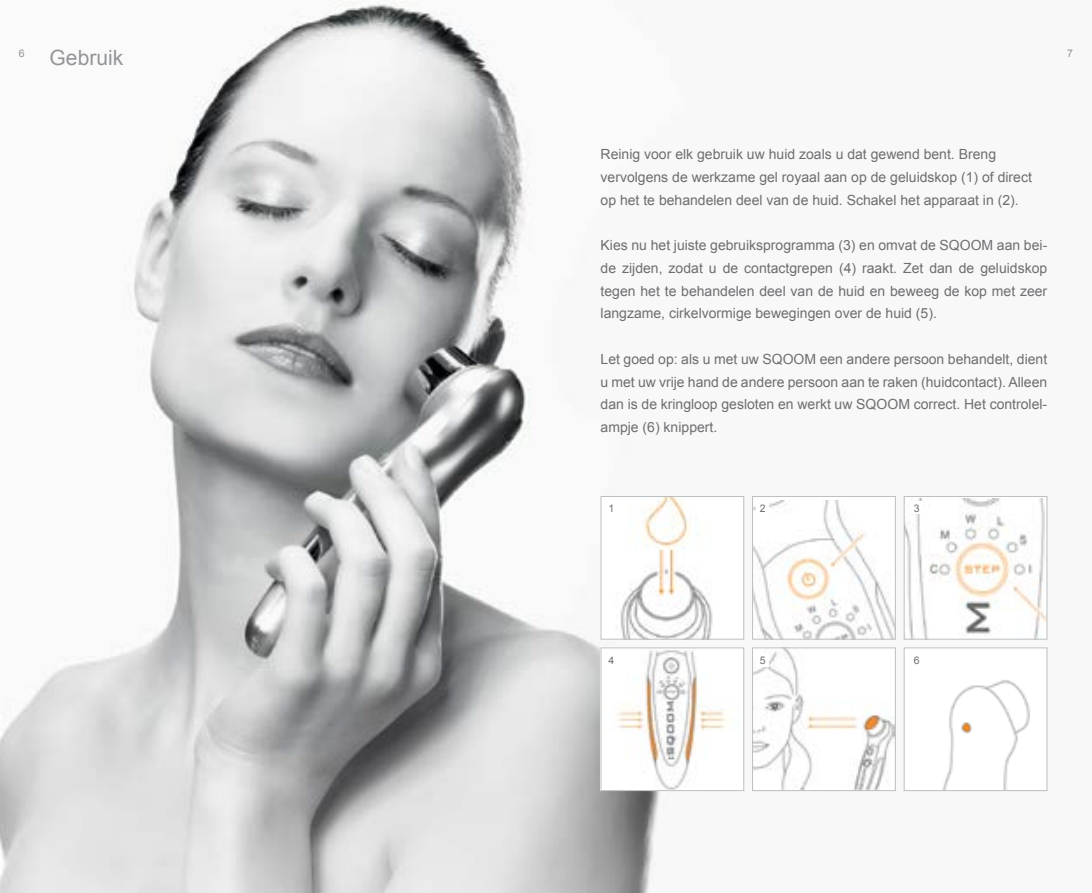
<style>
.page{position:relative;width:1092px;height:893px;background:#fff}
.page>*{position:absolute;margin:0;border:0;box-sizing:border-box;transform-origin:0 0}
.t1{font:21px "Arial";color:#939598}
.t2{font:14px/22.8px "Arial";color:#6d6e71;text-align:justify}
.t3{font:10.5px "Arial";color:#6d6e71}
.t4{font:10.5px "Arial";color:#939598}
</style>
<div class="page">
<img style="left:0;top:0;width:1048px;height:893px">
<div style="left:601px;top:496px;width:142px;height:143px;background:#fff"></div>
<img style="left:620px;top:498px;width:93px;height:139px">
<div style="left:600px;top:496px;width:144px;height:143px;border:1px solid #bcbec0"></div>
<img style="left:754px;top:500px;width:139px;height:137px">
<div style="left:752px;top:496px;width:143px;height:143px;border:1px solid #bcbec0"></div>
<img style="left:905px;top:498px;width:140px;height:139px">
<div style="left:903px;top:496px;width:144px;height:143px;border:1px solid #bcbec0"></div>
<img style="left:602px;top:649px;width:140px;height:140px">
<div style="left:600px;top:647px;width:144px;height:144px;border:1px solid #bcbec0"></div>
<img style="left:905px;top:649px;width:140px;height:140px">
<div style="left:903px;top:647px;width:144px;height:144px;border:1px solid #bcbec0"></div>
<img style="left:754px;top:649px;width:139px;height:140px">
<div style="left:752px;top:647px;width:143px;height:144px;border:1px solid #bcbec0"></div>
<div style="left:910px;top:654px;width:13px;height:12px;background:#fff"></div>
<div style="left:756px;top:654px;width:13px;height:12px;background:#fff"></div>
<div style="left:605px;top:654px;width:13px;height:12px;background:#fff"></div>
<div style="left:756px;top:502px;width:13px;height:12px;background:#fff"></div>
<div style="left:910px;top:502px;width:13px;height:12px;background:#fff"></div>
<h1 class="t1" style="left:19px;top:44px;width:106px"><sup>6</sup> Gebruik</h1>
<p class="t4" style="left:1067px;top:47px;width:7px">7</p>
<p class="t2" style="left:600px;top:143px;width:433px;text-align:left">Reinig voor elk gebruik uw huid zoals u dat gewend bent. Breng vervolgens de werkzame gel royaal aan op de geluidskop (1) of direct op het te behandelen deel van de huid. Schakel het apparaat in (2).</p>
<p class="t2" style="left:600px;top:234px;width:448px">Kies nu het juiste gebruiksprogramma (3) en omvat de SQOOM aan bei&shy;de zijden, zodat u de contactgrepen (4) raakt. Zet dan de geluidskop tegen het te behandelen deel van de huid en beweeg de kop met zeer langzame, cirkelvormige bewegingen over de huid (5).</p>
<p class="t2" style="left:600px;top:348px;width:448px">Let goed op: als u met uw SQOOM een andere persoon behandelt, dient u met uw vrije hand de andere persoon aan te raken (huidcontact). Alleen dan is de kringloop gesloten en werkt uw SQOOM correct. Het controlel&shy;ampje (6) knippert.</p>
<p class="t3" style="left:608px;top:501px;width:7px">1</p>
<p class="t3" style="left:760px;top:501px;width:7px">2</p>
<p class="t3" style="left:913px;top:501px;width:7px">3</p>
<p class="t3" style="left:608px;top:653px;width:7px">4</p>
<p class="t3" style="left:760px;top:653px;width:7px">5</p>
<p class="t3" style="left:913px;top:653px;width:7px">6</p>
</div>
